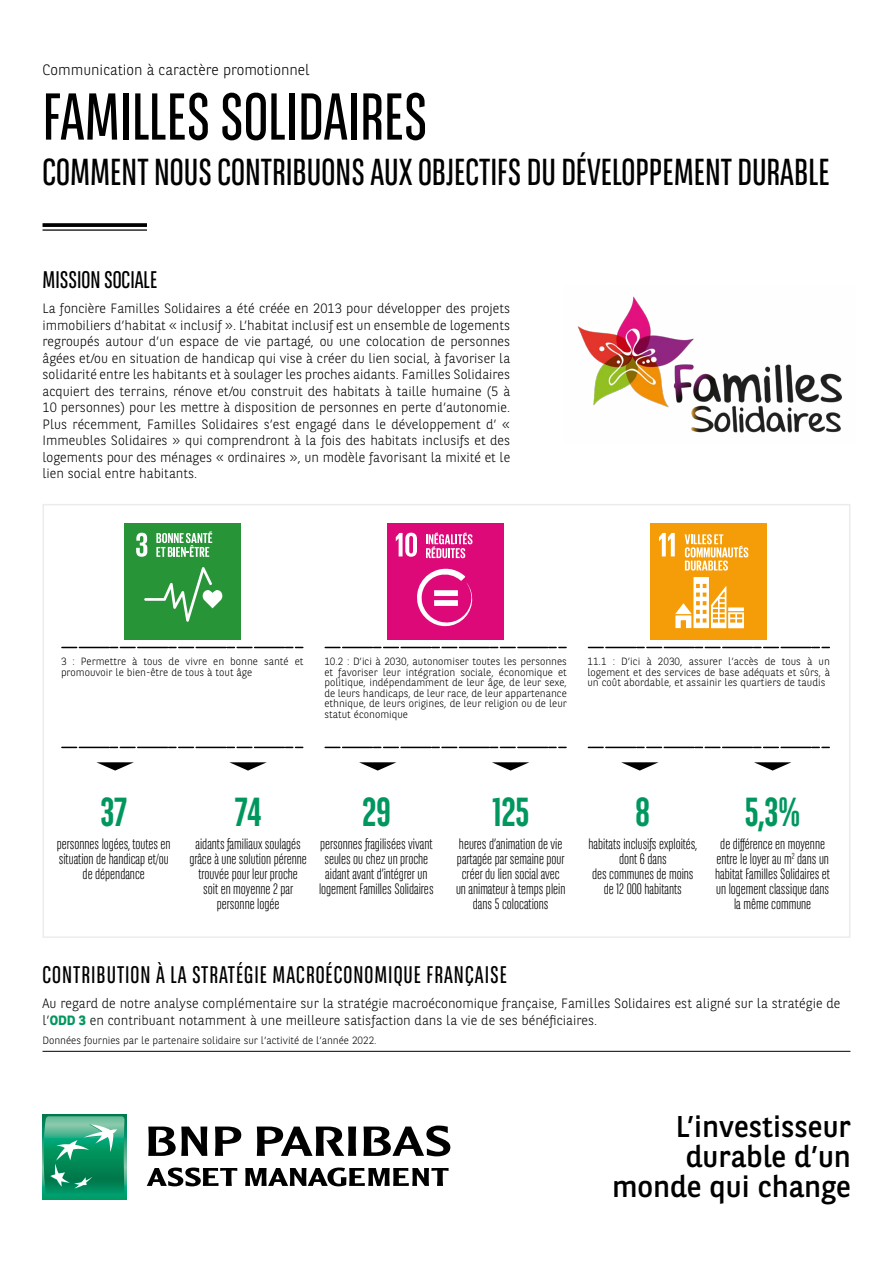
<style>
.page{position:relative;width:893px;height:1263px;background:#fff}
.page>*{position:absolute;margin:0;border:0;box-sizing:border-box;transform-origin:0 0}
.t1{font:66px "BNPP Sans Condensed";color:#000}
.t2{font:700 40.5px "BNPP Sans Condensed";color:#00975f}
.t3{font:37.5px "BNPP Sans Condensed";color:#000}
.t4{font:30px/30px "BNPP Sans";color:#000;text-align:right}
.t5{font:24px "BNPP Sans Condensed";letter-spacing:.04em;color:#000}
.t6{font:24px "BNPP Sans Condensed";color:#000}
.t7{font:300 15px/15px "BNPP Sans Condensed";color:#000;text-align:center}
.t8{font:300 15px "BNPP Sans";color:#000}
.t9{font:300 13.5px/16.5px "BNPP Sans";color:#000;text-align:justify}
.t10{font:300 10.5px/10.5px "BNPP Sans";color:#000;text-align:justify}
.s1{font-weight:700;color:#00975f}
</style>
<div class="page">
<svg style="left:147px;top:1167px;width:90px;height:19px"></svg>
<svg style="left:245px;top:1167px;width:204px;height:19px"></svg>
<svg style="left:148px;top:1126px;width:59px;height:30px"></svg>
<svg style="left:215px;top:1126px;width:26px;height:30px"></svg>
<svg style="left:257px;top:1126px;width:99px;height:30px"></svg>
<svg style="left:363px;top:1125px;width:87px;height:31px"></svg>
<div style="left:42px;top:1115px;width:84px;height:84px;background:linear-gradient(to right,#009d69,#009d69)"></div>
<svg style="left:44px;top:1116px;width:81px;height:80px;background:#2fa37a"></svg>
<hr style="left:43px;top:1051px;width:807px;height:1px;background:#000">
<svg style="left:43px;top:223px;width:104px;height:4px"></svg>
<hr style="left:43px;top:229px;width:104px;height:2px;background:#000">
<img style="left:577px;top:296px;width:265px;height:137px">
<div style="left:43px;top:504px;width:807px;height:434px;border:2px solid #ececec"></div>
<div style="left:651px;top:523px;width:116px;height:117px;background:#f59d08"></div>
<svg style="left:675px;top:577px;width:69px;height:51px"></svg>
<svg style="left:659px;top:533px;width:16px;height:23px"></svg>
<svg style="left:685px;top:534px;width:63px;height:37px"></svg>
<svg style="left:588px;top:647px;width:241px;height:1px"></svg>
<svg style="left:588px;top:747px;width:241px;height:1px"></svg>
<div style="left:387px;top:523px;width:117px;height:117px;background:#dd0979"></div>
<svg style="left:417px;top:568px;width:56px;height:58px"></svg>
<div style="left:434px;top:590px;width:24px;height:6px;background:#fff"></div>
<svg style="left:396px;top:533px;width:21px;height:24px"></svg>
<svg style="left:426px;top:532px;width:46px;height:26px"></svg>
<svg style="left:325px;top:647px;width:241px;height:1px"></svg>
<svg style="left:325px;top:747px;width:241px;height:1px"></svg>
<div style="left:124px;top:523px;width:117px;height:117px;background:#289438"></div>
<svg style="left:144px;top:567px;width:78px;height:55px"></svg>
<svg style="left:136px;top:533px;width:11px;height:24px"></svg>
<svg style="left:156px;top:531px;width:56px;height:26px"></svg>
<svg style="left:62px;top:647px;width:241px;height:1px"></svg>
<svg style="left:62px;top:747px;width:241px;height:1px"></svg>
<svg style="left:96px;top:762px;width:38px;height:8px"></svg>
<svg style="left:359px;top:762px;width:37px;height:8px"></svg>
<svg style="left:229px;top:762px;width:38px;height:8px"></svg>
<svg style="left:492px;top:762px;width:37px;height:8px"></svg>
<svg style="left:621px;top:762px;width:37px;height:8px"></svg>
<svg style="left:754px;top:762px;width:37px;height:8px"></svg>
<p class="t8" style="left:43px;top:60px;width:269px">Communication à caractère promotionnel</p>
<h1 class="t1" style="left:43px;top:75px;width:386px">FAMILLES SOLIDAIRES</h1>
<h3 class="t3" style="left:43px;top:148px;width:789px">COMMENT NOUS CONTRIBUONS AUX OBJECTIFS DU DÉVELOPPEMENT DURABLE</h3>
<h3 class="t6" style="left:43px;top:265px;width:116px">MISSION SOCIALE</h3>
<p class="t9" style="left:43px;top:299px;width:469px">La foncière Familles Solidaires a été créée en 2013 pour développer des projets immobiliers d’habitat « inclusif ». L’habitat inclusif est un ensemble de logements regroupés autour d’un espace de vie partagé, ou une colocation de personnes âgées et/ou en situation de handicap qui vise à créer du lien social, à favoriser la solidarité entre les habitants et à soulager les proches aidants. Familles Solidaires acquiert des terrains, rénove et/ou construit des habitats à taille humaine (5 à 10 personnes) pour les mettre à disposition de personnes en perte d’autonomie.<br>Plus récemment, Familles Solidaires s’est engagé dans le développement d’ « Immeubles Solidaires » qui comprendront à la fois des habitats inclusifs et des logements pour des ménages « ordinaires », un modèle favorisant la mixité et le lien social entre habitants.</p>
<p class="t10" style="left:61px;top:656px;width:244px">3 : Permettre à tous de vivre en bonne santé et promouvoir le bien-être de tous à tout âge</p>
<p class="t10" style="left:324px;top:656px;width:244px">10.2 : D’ici à 2030, autonomiser toutes les personnes et favoriser leur intégration sociale, économique et politique, indépendamment de leur âge, de leur sexe, de leurs handicaps, de leur race, de leur appartenance ethnique, de leurs origines, de leur religion ou de leur statut économique</p>
<p class="t10" style="left:587px;top:656px;width:244px">11.1 : D’ici à 2030, assurer l’accès de tous à un logement et des services de base adéquats et sûrs, à un coût abordable, et assainir les quartiers de taudis</p>
<h2 class="t2" style="left:100px;top:788px;width:28px">37</h2>
<p class="t7" style="left:57px;top:836px;width:115px">personnes logées, toutes en situation de handicap et/ou de dépendance</p>
<h2 class="t2" style="left:235px;top:788px;width:28px">74</h2>
<p class="t7" style="left:189px;top:836px;width:119px">aidants familiaux soulagés grâce à une solution pérenne trouvée pour leur proche soit en moyenne 2 par personne logée</p>
<h2 class="t2" style="left:362px;top:788px;width:30px">29</h2>
<p class="t7" style="left:319px;top:836px;width:116px">personnes fragilisées vivant seules ou chez un proche aidant avant d’intégrer un logement Familles Solidaires</p>
<h2 class="t2" style="left:492px;top:788px;width:39px">125</h2>
<p class="t7" style="left:456px;top:836px;width:111px">heures d’animation de vie partagée par semaine pour créer du lien social avec un animateur à temps plein dans 5 colocations</p>
<h2 class="t2" style="left:636px;top:788px;width:16px">8</h2>
<p class="t7" style="left:588px;top:836px;width:110px">habitats inclusifs exploités, dont 6 dans<br>des communes de moins de 12 000 habitants</p>
<h2 class="t2" style="left:745px;top:788px;width:57px">5,3%</h2>
<p class="t7" style="left:715px;top:836px;width:116px">de différence en moyenne entre le loyer au m<sup>2</sup> dans un habitat Familles Solidaires et un logement classique dans la même commune</p>
<h3 class="t5" style="left:43px;top:960px;width:466px">CONTRIBUTION À LA STRATÉGIE MACROÉCONOMIQUE FRANÇAISE</h3>
<p class="t9" style="left:43px;top:995px;width:799px">Au regard de notre analyse complémentaire sur la stratégie macroéconomique française, Familles Solidaires est aligné sur la stratégie de l’<span class="s1">ODD 3</span> en contribuant notamment à une meilleure satisfaction dans la vie de ses bénéficiaires.</p>
<p class="t10" style="left:43px;top:1034px;width:336px">Données fournies par le partenaire solidaire sur l’activité de l’année 2022.</p>
<h3 class="t4" style="left:612px;top:1110px;width:240px">L’investisseur durable d’un monde qui change</h3>
</div>
